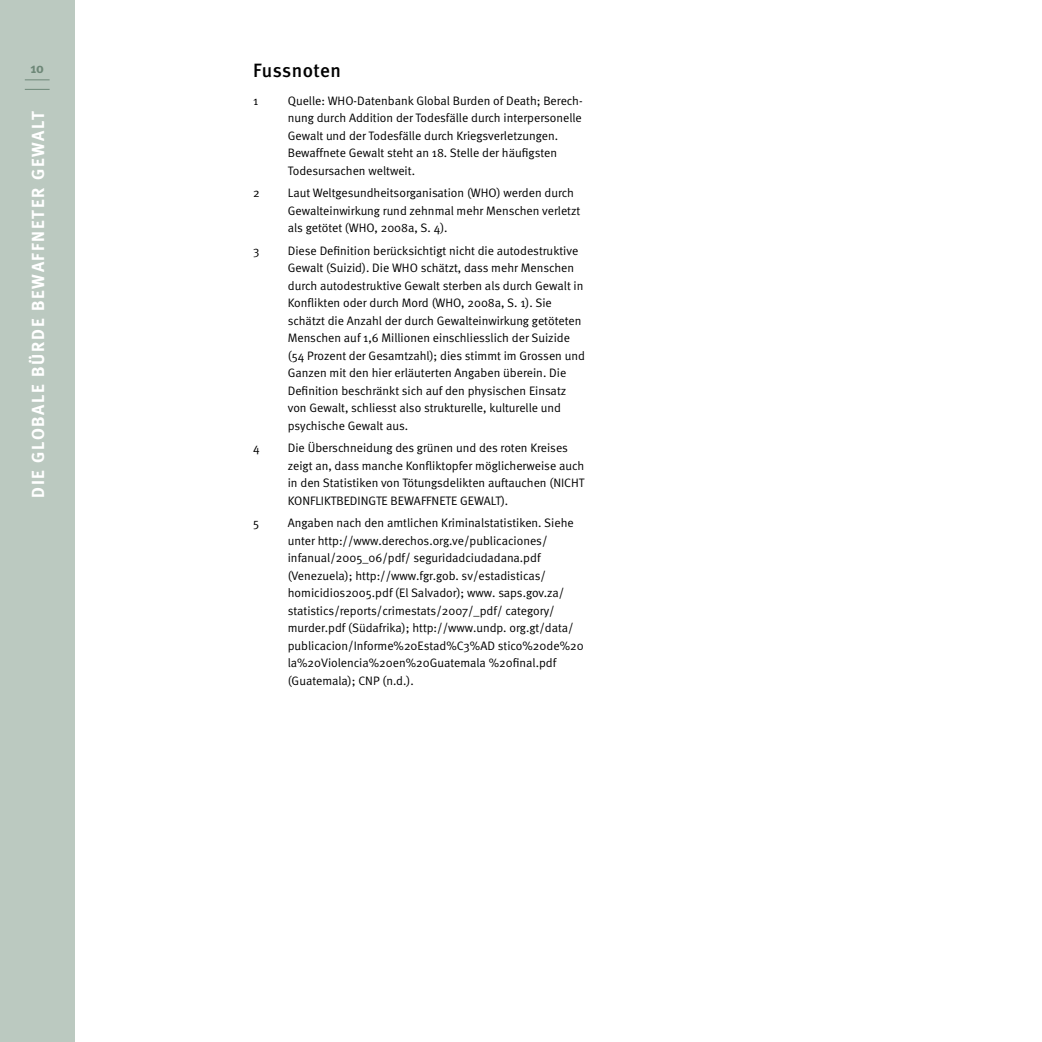
<style>
.page{position:relative;width:1042px;height:1042px;background:#fff}
.page>*{position:absolute;margin:0;border:0;box-sizing:border-box;transform-origin:0 0}
.t1{font:500 19.25px "Meta";letter-spacing:.02em;color:#000}
.t2{font:700 17.5px "Meta";letter-spacing:.1em;color:#fff}
.t3{font:700 14px "Meta";color:#6e8878}
.t4{font:12.25px/17.5px "Meta Normal";color:#000}
</style>
<div class="page">
<div style="left:0;top:0;width:74px;height:1042px;background:#bbc9c0"></div>
<svg style="left:25px;top:80px;width:25px;height:1px"></svg>
<svg style="left:25px;top:89px;width:25px;height:1px"></svg>
<p class="t3" style="left:30px;top:60px;width:15px">10</p>
<h1 class="t1" style="left:253px;top:59px;width:89px">Fussnoten</h1>
<p class="t4" style="left:253px;top:91px;width:7px">1</p>
<p class="t4" style="left:288px;top:91px;width:296px">Quelle: WHO-Datenbank Global Burden of Death; Berech&shy;nung durch Addition der Todesfälle durch interpersonelle Gewalt und der Todesfälle durch Kriegsverletzungen.<br>Bewaffnete Gewalt steht an 18. Stelle der häufigsten Todesursachen weltweit.</p>
<p class="t4" style="left:253px;top:184px;width:8px">2</p>
<p class="t4" style="left:288px;top:184px;width:294px">Laut Weltgesundheitsorganisation (WHO) werden durch<br>Gewalteinwirkung rund zehnmal mehr Menschen verletzt als getötet (WHO, 2008a, S. 4).</p>
<p class="t4" style="left:253px;top:241px;width:8px">3</p>
<p class="t4" style="left:288px;top:241px;width:299px">Diese Definition berücksichtigt nicht die autodestruktive Gewalt (Suizid). Die WHO schätzt, dass mehr Menschen durch autodestruktive Gewalt sterben als durch Gewalt in Konflikten oder durch Mord (WHO, 2008a, S. 1). Sie schätzt die Anzahl der durch Gewalteinwirkung getöteten Menschen auf 1,6 Millionen einschliesslich der Suizide (54 Prozent der Gesamtzahl); dies stimmt im Grossen und Ganzen mit den hier erläuterten Angaben überein. Die Definition beschränkt sich auf den physischen Einsatz von Gewalt, schliesst also strukturelle, kulturelle und psychische Gewalt aus.</p>
<p class="t4" style="left:253px;top:439px;width:8px">4</p>
<p class="t4" style="left:288px;top:439px;width:298px">Die Überschneidung des grünen und des roten Kreises zeigt an, dass manche Konfliktopfer möglicherweise auch in den Statistiken von Tötungsdelikten auftauchen (NICHT KONFLIKTBEDINGTE BEWAFFNETE GEWALT).</p>
<p class="t4" style="left:253px;top:514px;width:8px">5</p>
<p class="t4" style="left:288px;top:514px;width:297px">Angaben nach den amtlichen Kriminalstatistiken. Siehe unter http://www.derechos.org.ve/publicaciones/ infanual/2005_06/pdf/ seguridadciudadana.pdf (Venezuela); http://www.fgr.gob. sv/estadisticas/ homicidios2005.pdf (El Salvador); www. saps.gov.za/ statistics/reports/crimestats/2007/_pdf/ category/ murder.pdf (Südafrika); http://www.undp. org.gt/data/ publicacion/Informe%20Estad%C3%AD stico%20de%20 la%20Violencia%20en%20Guatemala %20final.pdf (Guatemala); CNP (n.d.).</p>
<h2 class="t2" style="left:27px;top:498px;width:388px;rotate:-90deg">DIE GLOBALE BÜRDE BEWAFFNETER GEWALT</h2>
</div>
